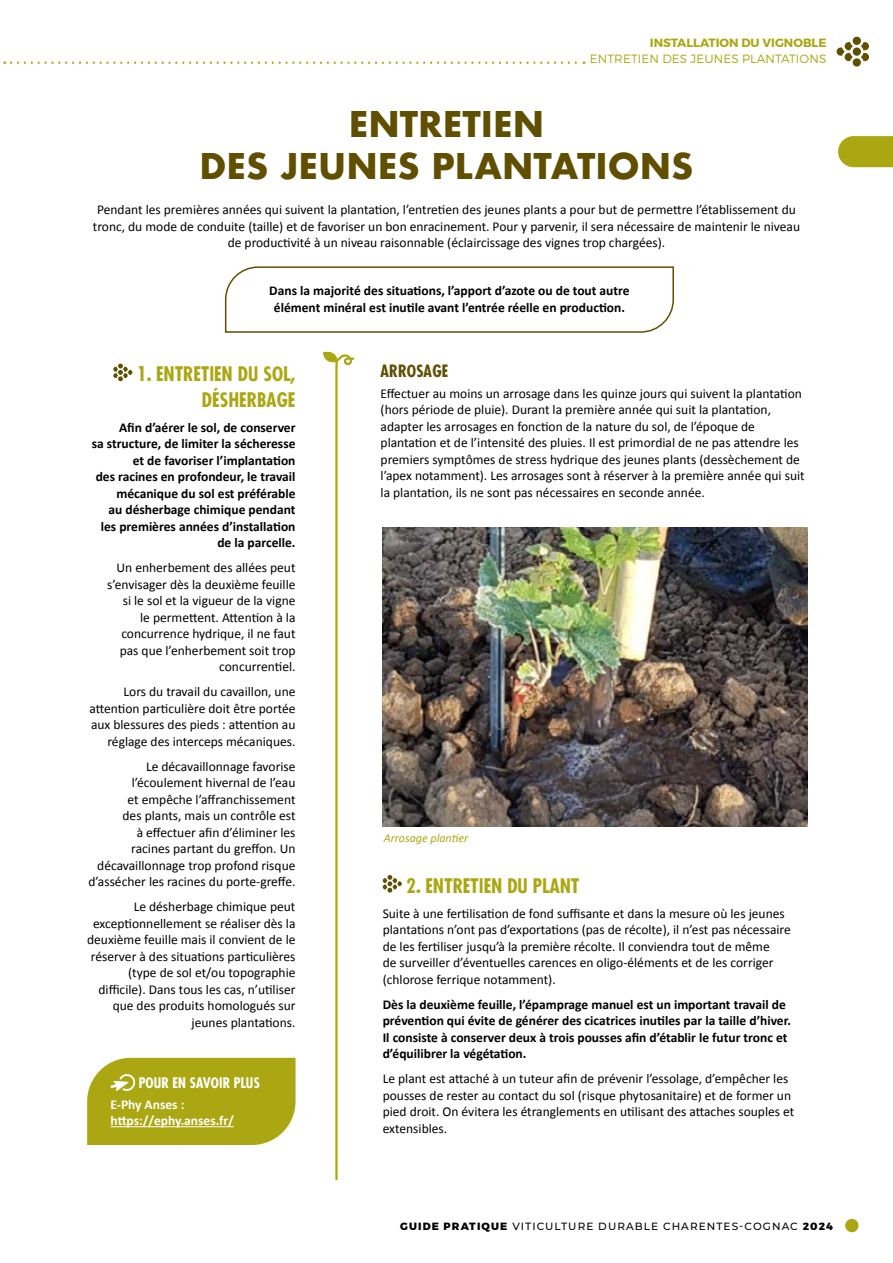
<style>
.page{position:relative;width:893px;height:1263px;background:#fff}
.page>*{position:absolute;margin:0;border:0;box-sizing:border-box;transform-origin:0 0}
.t1{font:700 34.5px/42px "Futura";color:#604f00;text-align:center}
.t2{font:700 condensed 19.5px/25.5px "Futura";color:#aba712;text-align:right}
.t3{font:700 condensed 16.5px "Futura";color:#604f00}
.t4{font:700 condensed 14.25px "Futura";color:#fff}
.t5{font:13.5px/16.5px "Calibri";color:#000;text-align:right}
.t6{font:700 13.5px/16.5px "Calibri";color:#000;text-align:center}
.t7{font:700 13.5px/16.5px "Calibri";color:#fff}
.t8{font:300 12px "Montserrat";letter-spacing:.01em;color:#aba712}
.t9{font:700 12px "Montserrat";color:#aba712}
.t10{font:italic 12px "Calibri";color:#aba712}
.t11{font:500 10.5px "Montserrat";letter-spacing:.1em;color:#000}
.s1{font-weight:800}
</style>
<div class="page">
<div style="left:845px;top:1219px;width:13px;height:13px;background:#aba712;border-radius:50%"></div>
<div style="left:852px;top:36px;width:9px;height:9px;background:#604f00;border-radius:4px"></div>
<svg style="left:837px;top:42px;width:32px;height:25px"></svg>
<svg style="left:838px;top:136px;width:55px;height:31px;background:#b0ac21"></svg>
<svg style="left:11px;top:62px;width:574px;height:2px"></svg>
<svg style="left:87px;top:1058px;width:209px;height:87px;background:#b0ac20"></svg>
<svg style="left:224px;top:266px;width:450px;height:67px"></svg>
<svg style="left:113px;top:363px;width:19px;height:19px"></svg>
<img style="left:383px;top:527px;width:425px;height:299px">
<svg style="left:383px;top:875px;width:19px;height:18px"></svg>
<hr style="left:335px;top:367px;width:3px;height:813px;background:#aba712">
<svg style="left:323px;top:352px;width:31px;height:16px"></svg>
<p class="t9" style="left:650px;top:35px;width:178px">INSTALLATION DU VIGNOBLE</p>
<p class="t8" style="left:590px;top:52px;width:238px">ENTRETIEN DES JEUNES PLANTATIONS</p>
<h1 class="t1" style="left:200px;top:103px;width:495px">ENTRETIEN<br>DES JEUNES PLANTATIONS</h1>
<p class="t5" style="left:93px;top:201px;width:709px;text-align:center">Pendant les premières années qui suivent la plantation, l’entretien des jeunes plants a pour but de permettre l’établissement du tronc, du mode de conduite (taille) et de favoriser un bon enracinement. Pour y parvenir, il sera nécessaire de maintenir le niveau de productivité à un niveau raisonnable (éclaircissage des vignes trop chargées).</p>
<p class="t6" style="left:269px;top:282px;width:362px">Dans la majorité des situations, l’apport d’azote ou de tout autre élément minéral est inutile avant l’entrée réelle en production.</p>
<h2 class="t2" style="left:137px;top:361px;width:160px">1. ENTRETIEN DU SOL,<br>DÉSHERBAGE</h2>
<p class="t6" style="left:92px;top:418px;width:205px;text-align:right">Afin d’aérer le sol, de conserver<br>sa structure, de limiter la sécheresse et de favoriser l’implantation<br>des racines en profondeur, le travail mécanique du sol est préférable<br>au désherbage chimique pendant les premières années d’installation de la parcelle.</p>
<p class="t5" style="left:107px;top:559px;width:190px">Un enherbement des allées peut s’envisager dès la deuxième feuille si le sol et la vigueur de la vigne<br>le permettent. Attention à la concurrence hydrique, il ne faut pas que l’enherbement soit trop concurrentiel.</p>
<p class="t5" style="left:89px;top:683px;width:208px">Lors du travail du cavaillon, une attention particulière doit être portée aux blessures des pieds : attention au réglage des interceps mécaniques.</p>
<p class="t5" style="left:88px;top:757px;width:209px">Le décavaillonnage favorise l’écoulement hivernal de l’eau<br>et empêche l’affranchissement<br>des plants, mais un contrôle est<br>à effectuer afin d’éliminer les<br>racines partant du greffon. Un décavaillonnage trop profond risque d’assécher les racines du porte-greffe.</p>
<p class="t5" style="left:87px;top:898px;width:210px">Le désherbage chimique peut exceptionnellement se réaliser dès la deuxième feuille mais il convient de le réserver à des situations particulières (type de sol et/ou topographie difficile). Dans tous les cas, n’utiliser que des produits homologués sur jeunes plantations.</p>
<p class="t4" style="left:139px;top:1073px;width:123px">POUR EN SAVOIR PLUS</p>
<p class="t7" style="left:111px;top:1095px;width:125px">E-Phy Anses : https://ephy.anses.fr/</p>
<p class="t3" style="left:381px;top:360px;width:69px">ARROSAGE</p>
<p class="t5" style="left:381px;top:384px;width:426px;text-align:left">Effectuer au moins un arrosage dans les quinze jours qui suivent la plantation (hors période de pluie). Durant la première année qui suit la plantation, adapter les arrosages en fonction de la nature du sol, de l’époque de plantation et de l’intensité des pluies. Il est primordial de ne pas attendre les premiers symptômes de stress hydrique des jeunes plants (dessèchement de l’apex notamment). Les arrosages sont à réserver à la première année qui suit la plantation, ils ne sont pas nécessaires en seconde année.</p>
<p class="t10" style="left:384px;top:830px;width:86px">Arrosage plantier</p>
<h2 class="t2" style="left:407px;top:872px;width:174px">2. ENTRETIEN DU PLANT</h2>
<p class="t5" style="left:383px;top:904px;width:410px;text-align:left">Suite à une fertilisation de fond suffisante et dans la mesure où les jeunes plantations n’ont pas d’exportations (pas de récolte), il n’est pas nécessaire de les fertiliser jusqu’à la première récolte. Il conviendra tout de même<br>de surveiller d’éventuelles carences en oligo-éléments et de les corriger (chlorose ferrique notamment).</p>
<p class="t6" style="left:383px;top:995px;width:410px;text-align:left">Dès la deuxième feuille, l’épamprage manuel est un important travail de prévention qui évite de générer des cicatrices inutiles par la taille d’hiver.<br>Il consiste à conserver deux à trois pousses afin d’établir le futur tronc et d’équilibrer la végétation.</p>
<p class="t5" style="left:383px;top:1070px;width:413px;text-align:left">Le plant est attaché à un tuteur afin de prévenir l’essolage, d’empêcher les pousses de rester au contact du sol (risque phytosanitaire) et de former un pied droit. On évitera les étranglements en utilisant des attaches souples et extensibles.</p>
<p class="t11" style="left:400px;top:1219px;width:434px"><span class="s1">GUIDE PRATIQUE</span> VITICULTURE DURABLE CHARENTES-COGNAC <span class="s1">2024</span></p>
</div>
